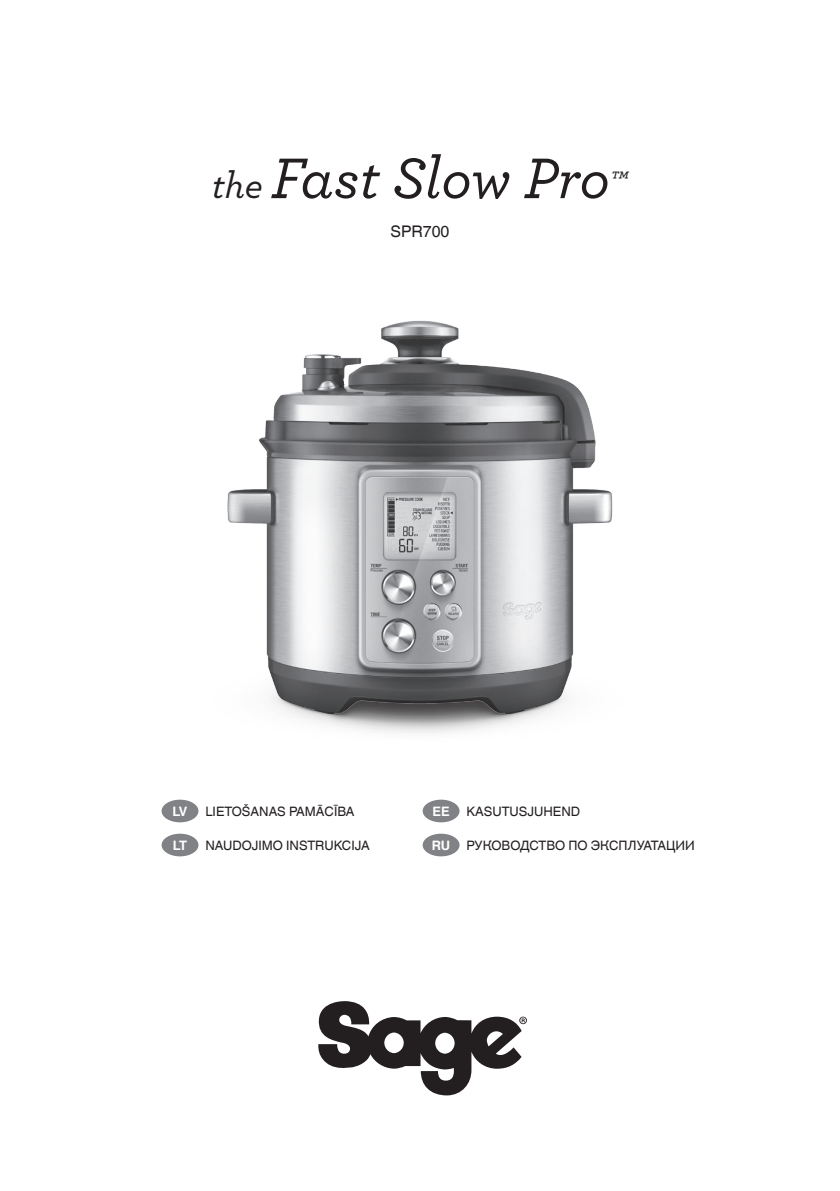
<style>
.page{position:relative;width:840px;height:1191px;background:#fff}
.page>*{position:absolute;margin:0;border:0;box-sizing:border-box;transform-origin:0 0}
.t1{font:60px "Archer Medium LF Italic";letter-spacing:-.005em;color:#231f20}
.t2{font:16px "Helvetica World";color:#231f20}
.t3{font:13px "Helvetica World";color:#231f20}
.t4{font:700 13px "Helvetica World";color:#fff}
.s1{font-size:38px}
.s2{font-size:28px}
.s3{font-weight:700;color:#fff}
</style>
<div class="page">
<img style="left:163px;top:320px;width:450px;height:503px">
<div style="left:161px;top:799px;width:37px;height:23px;background:#808285;border-radius:50%"></div>
<div style="left:161px;top:833px;width:37px;height:23px;background:#808285;border-radius:50%"></div>
<div style="left:422px;top:799px;width:37px;height:23px;background:#808285;border-radius:50%"></div>
<div style="left:422px;top:833px;width:37px;height:23px;background:#808285;border-radius:50%"></div>
<svg style="left:318px;top:1001px;width:209px;height:95px"></svg>
<h1 class="t1" style="left:212px;top:140px;width:417px"><span class="s1">the</span> Fast Slow Pro<span class="s2">™</span></h1>
<p class="t2" style="left:390px;top:222px;width:61px">SPR700</p>
<p class="t4" style="left:172px;top:803px;width:16px">LV</p>
<p class="t3" style="left:205px;top:803px;width:151px">LIETOŠANAS PAMĀCĪBA</p>
<p class="t4" style="left:173px;top:837px;width:16px">LT</p>
<p class="t3" style="left:205px;top:837px;width:166px">NAUDOJIMO INSTRUKCIJA</p>
<p class="t4" style="left:432px;top:803px;width:19px">EE</p>
<p class="t3" style="left:466px;top:803px;width:115px">KASUTUSJUHEND</p>
<p class="t3" style="left:431px;top:837px;width:264px"><span class="s3">RU</span> РУКОВОДСТВО ПО ЭКСПЛУАТАЦИИ</p>
</div>
